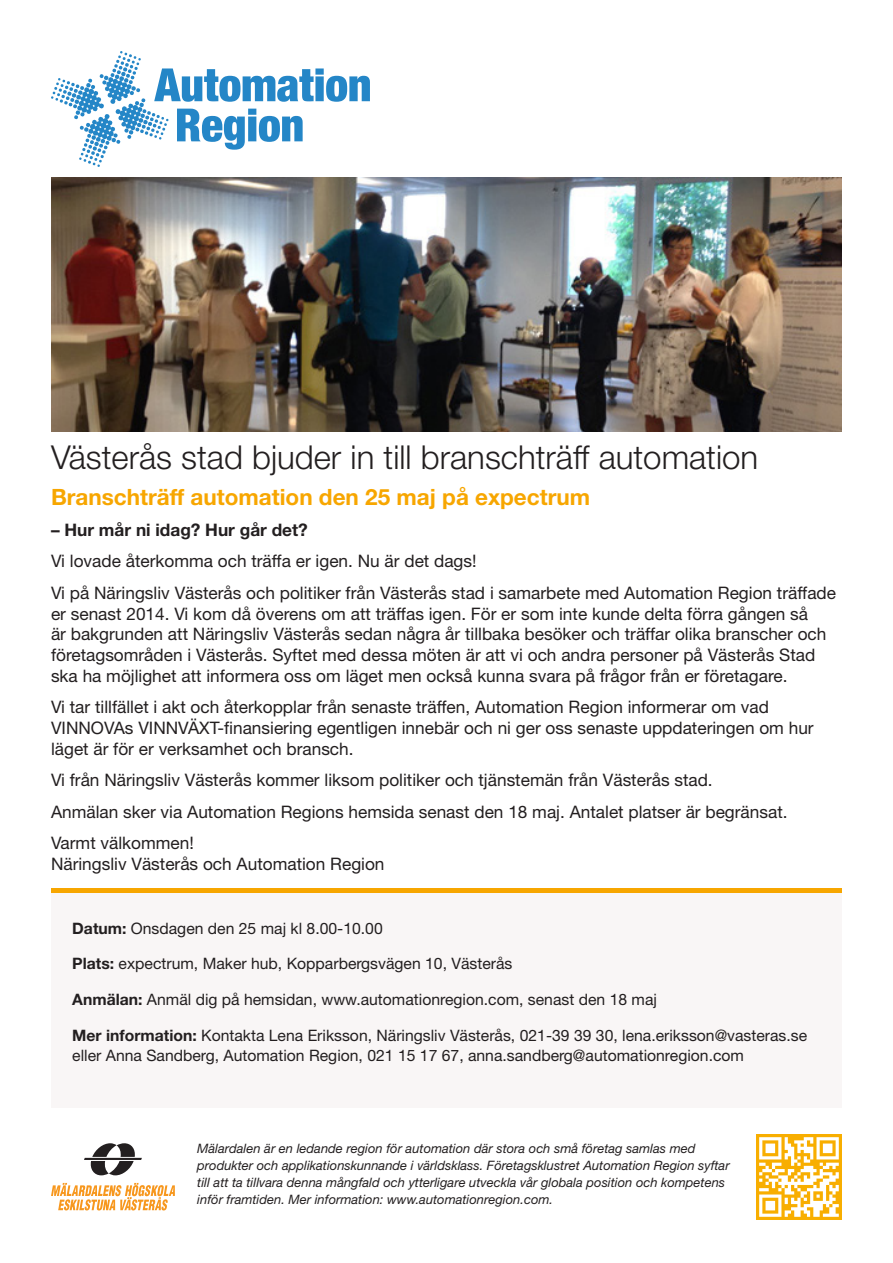
<style>
.page{position:relative;width:893px;height:1263px;background:#fff}
.page>*{position:absolute;margin:0;border:0;box-sizing:border-box;transform-origin:0 0}
.Brödtext{font:300 33px "Helvetica Neue LT Pro";color:#231f20}
.Brödtext-2{font:700 22.5px "Helvetica Neue LT Pro";color:#f7a600}
.Brödtext-3{font:17.25px/20.9px "Helvetica Neue LT Pro";color:#231f20}
.Brödtext-4{font:700 17.25px "Helvetica Neue LT Pro";color:#231f20}
.Faktaruta{font:15.75px/20.9px "Helvetica Neue LT Pro";color:#231f20}
.Brödtext-5{font:italic 12.9px/17.1px "Helvetica Neue LT Pro";color:#231f20}
.s1{font-weight:700}
</style>
<div class="page">
<svg style="left:51px;top:51px;width:319px;height:116px"></svg>
<div style="left:51px;top:893px;width:791px;height:214px;background:#f9f6f6"></div>
<div style="left:51px;top:888px;width:791px;height:5px;background:#f7a600"></div>
<img style="left:757px;top:1134px;width:85px;height:85px">
<svg style="left:84px;top:1143px;width:58px;height:32px"></svg>
<svg style="left:51px;top:1183px;width:124px;height:27px"></svg>
<img style="left:51px;top:177px;width:791px;height:255px">
<p class="Brödtext" style="left:51px;top:437px;width:709px">Västerås stad bjuder in till branschträff automation</p>
<p class="Brödtext-2" style="left:51px;top:482px;width:541px">Branschträff automation den 25 maj på expectrum</p>
<p class="Brödtext-4" style="left:51px;top:519px;width:258px">– Hur mår ni idag? Hur går det?</p>
<p class="Brödtext-3" style="left:51px;top:550px;width:427px">Vi lovade återkomma och träffa er igen. Nu är det dags!</p>
<p class="Brödtext-3" style="left:51px;top:582px;width:786px">Vi på Näringsliv Västerås och politiker från Västerås stad i samarbete med Automation Region träffade er senast 2014. Vi kom då överens om att träffas igen. För er som inte kunde delta förra gången så<br>är bakgrunden att Näringsliv Västerås sedan några år tillbaka besöker och träffar olika branscher och företagsområden i Västerås. Syftet med dessa möten är att vi och andra personer på Västerås Stad ska ha möjlighet att informera oss om läget men också kunna svara på frågor från er företagare.</p>
<p class="Brödtext-3" style="left:51px;top:696px;width:764px">Vi tar tillfället i akt och återkopplar från senaste träffen, Automation Region informerar om vad<br>VINNOVAs VINNVÄXT-finansiering egentligen innebär och ni ger oss senaste uppdateringen om hur läget är för er verksamhet och bransch.</p>
<p class="Brödtext-3" style="left:51px;top:769px;width:663px">Vi från Näringsliv Västerås kommer liksom politiker och tjänstemän från Västerås stad.</p>
<p class="Brödtext-3" style="left:51px;top:801px;width:738px">Anmälan sker via Automation Regions hemsida senast den 18 maj. Antalet platser är begränsat.</p>
<p class="Brödtext-3" style="left:51px;top:832px;width:144px">Varmt välkommen!</p>
<p class="Brödtext-3" style="left:51px;top:853px;width:335px">Näringsliv Västerås och Automation Region</p>
<p class="Faktaruta" style="left:72px;top:917px;width:312px"><span class="s1">Datum:</span> Onsdagen den 25 maj kl 8.00-10.00</p>
<p class="Faktaruta" style="left:72px;top:953px;width:442px"><span class="s1">Plats:</span> expectrum, Maker hub, Kopparbergsvägen 10, Västerås</p>
<p class="Faktaruta" style="left:72px;top:988px;width:586px"><span class="s1">Anmälan:</span> Anmäl dig på hemsidan, www.automationregion.com, senast den 18 maj</p>
<p class="Faktaruta" style="left:72px;top:1024px;width:736px"><span class="s1">Mer information:</span> Kontakta Lena Eriksson, Näringsliv Västerås, 021-39 39 30, lena.eriksson@vasteras.se eller Anna Sandberg, Automation Region, 021 15 17 67, anna.sandberg@automationregion.com</p>
<p class="Brödtext-5" style="left:197px;top:1139px;width:534px">Mälardalen är en ledande region för automation där stora och små företag samlas med produkter och applikationskunnande i världsklass. Företagsklustret Automation Region syftar till att ta tillvara denna mångfald och ytterligare utveckla vår globala position och kompetens inför framtiden. Mer information: www.automationregion.com.</p>
</div>
